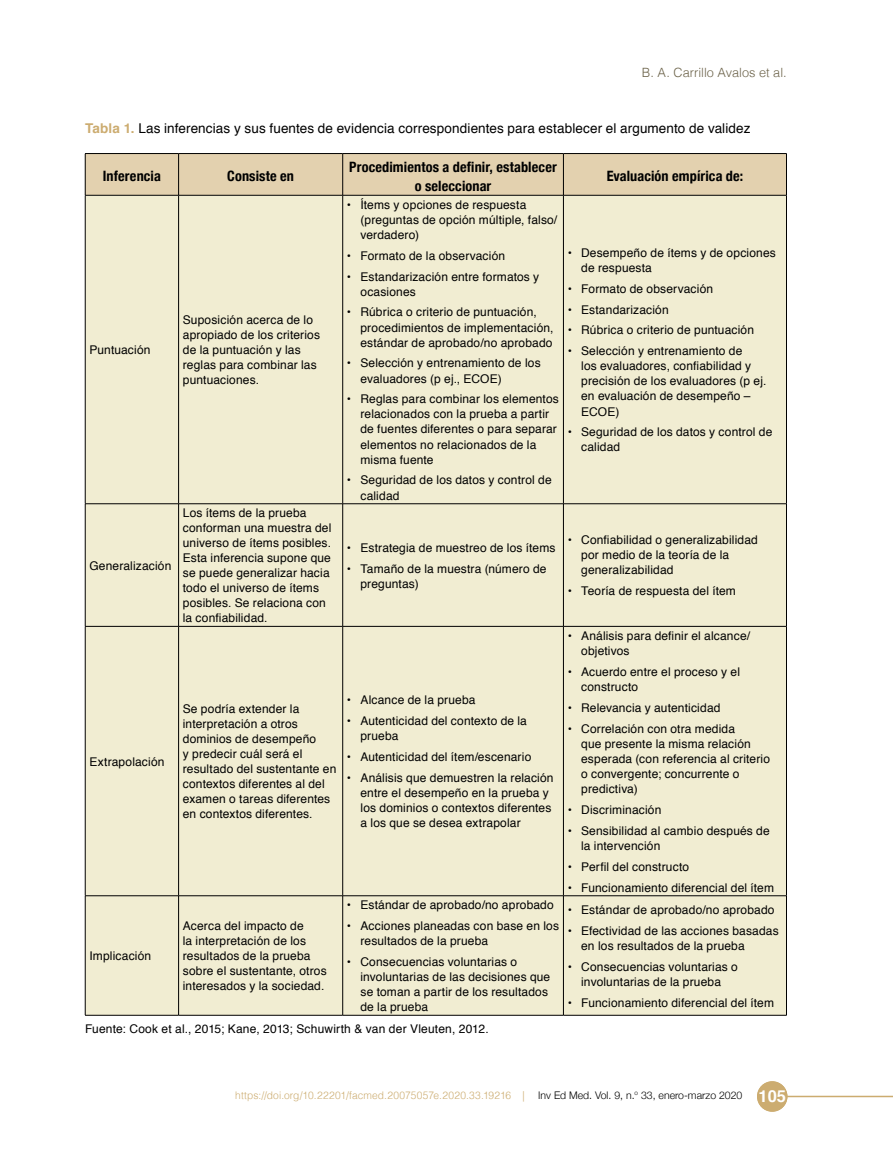
<style>
.page{position:relative;width:893px;height:1149px;background:#fff}
.page>*{position:absolute;margin:0;border:0;box-sizing:border-box;transform-origin:0 0}
.t1{font:700 condensed 14.25px/19.5px "Helvetica Neue";letter-spacing:.01em;color:#000;text-align:center}
.t2{font:13.5px "Helvetica";letter-spacing:.005em;color:#000}
.t3{font:300 12.75px "Helvetica";color:#6d644b}
.t4{font:12px/15px "Helvetica";letter-spacing:.01em;color:#000}
.t5{font:300 10.5px "Helvetica";letter-spacing:.01em;color:#ccac70}
.t6{font:300 10.5px "Helvetica Neue";color:#000}
.s1{font-weight:700;color:#ccac70}
.s2{font-family:"Helvetica";font-weight:700;font-size:16.5px;color:#fff}
</style>
<div class="page">
<div style="left:758px;top:1081px;width:29px;height:29px;background:#ccac70;border-radius:50%"></div>
<div style="left:757px;top:1080px;width:30px;height:31px;border:2px solid #ccac70;border-radius:50%"></div>
<hr style="left:786px;top:1095px;width:107px;height:1px;background:#ccac70">
<div style="left:85px;top:153px;width:94px;height:42px;background:#e3d1af"></div>
<div style="left:179px;top:154px;width:607px;height:41px;background:#e3d1af"></div>
<div style="left:86px;top:196px;width:700px;height:818px;background:#f1edd2"></div>
<hr style="left:178px;top:154px;width:1px;height:41px;background:#000">
<hr style="left:342px;top:154px;width:1px;height:41px;background:#000">
<hr style="left:563px;top:154px;width:1px;height:41px;background:#000">
<hr style="left:85px;top:195px;width:94px;height:1px;background:#000">
<hr style="left:179px;top:195px;width:164px;height:1px;background:#000">
<hr style="left:178px;top:195px;width:1px;height:308px;background:#000">
<hr style="left:343px;top:195px;width:220px;height:1px;background:#000">
<hr style="left:342px;top:195px;width:1px;height:308px;background:#000">
<hr style="left:563px;top:195px;width:224px;height:1px;background:#000">
<hr style="left:563px;top:195px;width:1px;height:308px;background:#000">
<hr style="left:85px;top:503px;width:94px;height:1px;background:#000">
<hr style="left:179px;top:503px;width:164px;height:1px;background:#000">
<hr style="left:178px;top:504px;width:1px;height:122px;background:#000">
<hr style="left:343px;top:503px;width:220px;height:1px;background:#000">
<hr style="left:342px;top:504px;width:1px;height:122px;background:#000">
<hr style="left:563px;top:503px;width:224px;height:1px;background:#000">
<hr style="left:563px;top:504px;width:1px;height:122px;background:#000">
<hr style="left:85px;top:626px;width:94px;height:1px;background:#000">
<hr style="left:179px;top:626px;width:164px;height:1px;background:#000">
<hr style="left:178px;top:626px;width:1px;height:269px;background:#000">
<hr style="left:343px;top:626px;width:220px;height:1px;background:#000">
<hr style="left:342px;top:626px;width:1px;height:269px;background:#000">
<hr style="left:563px;top:626px;width:224px;height:1px;background:#000">
<hr style="left:563px;top:626px;width:1px;height:269px;background:#000">
<hr style="left:85px;top:895px;width:94px;height:1px;background:#000">
<hr style="left:179px;top:895px;width:164px;height:1px;background:#000">
<hr style="left:178px;top:895px;width:1px;height:119px;background:#000">
<hr style="left:343px;top:895px;width:220px;height:1px;background:#000">
<hr style="left:342px;top:895px;width:1px;height:119px;background:#000">
<hr style="left:563px;top:895px;width:224px;height:1px;background:#000">
<hr style="left:563px;top:895px;width:1px;height:119px;background:#000">
<hr style="left:85px;top:153px;width:94px;height:1px;background:#000">
<hr style="left:85px;top:154px;width:1px;height:41px;background:#000">
<hr style="left:179px;top:153px;width:164px;height:1px;background:#000">
<hr style="left:343px;top:153px;width:220px;height:1px;background:#000">
<hr style="left:563px;top:153px;width:224px;height:1px;background:#000">
<hr style="left:786px;top:154px;width:1px;height:41px;background:#000">
<hr style="left:85px;top:195px;width:1px;height:308px;background:#000">
<hr style="left:786px;top:195px;width:1px;height:308px;background:#000">
<hr style="left:85px;top:504px;width:1px;height:122px;background:#000">
<hr style="left:786px;top:504px;width:1px;height:122px;background:#000">
<hr style="left:85px;top:626px;width:1px;height:269px;background:#000">
<hr style="left:786px;top:626px;width:1px;height:269px;background:#000">
<hr style="left:85px;top:895px;width:1px;height:119px;background:#000">
<hr style="left:786px;top:895px;width:1px;height:119px;background:#000">
<hr style="left:85px;top:1014px;width:94px;height:1px;background:#000">
<hr style="left:179px;top:1014px;width:164px;height:1px;background:#000">
<hr style="left:343px;top:1014px;width:220px;height:1px;background:#000">
<hr style="left:563px;top:1014px;width:224px;height:1px;background:#000">
<p class="t3" style="left:642px;top:61px;width:146px">B. A. Carrillo Avalos et al.</p>
<p class="t2" style="left:85px;top:117px;width:667px"><span class="s1">Tabla 1.</span> Las inferencias y sus fuentes de evidencia correspondientes para establecer el argumento de validez</p>
<p class="t1" style="left:103px;top:165px;width:60px">Inferencia</p>
<p class="t1" style="left:227px;top:165px;width:68px">Consiste en</p>
<p class="t1" style="left:349px;top:156px;width:209px">Procedimientos a definir, establecer o seleccionar</p>
<p class="t1" style="left:607px;top:165px;width:138px">Evaluación empírica de:</p>
<p class="t4" style="left:89px;top:342px;width:63px">Puntuación</p>
<p class="t4" style="left:183px;top:312px;width:139px">Suposición acerca de lo apropiado de los criterios de la puntuación y las reglas para combinar las puntuaciones.</p>
<p class="t4" style="left:89px;top:558px;width:83px">Generalización</p>
<p class="t4" style="left:183px;top:505px;width:150px">Los ítems de la prueba conforman una muestra del universo de ítems posibles.<br>Esta inferencia supone que se puede generalizar hacia todo el universo de ítems posibles. Se relaciona con la confiabilidad.</p>
<p class="t4" style="left:360px;top:197px;width:198px;text-indent:-14px">• Ítems y opciones de respuesta (preguntas de opción múltiple, falso/ verdadero)</p>
<p class="t4" style="left:347px;top:248px;width:160px">• Formato de la observación</p>
<p class="t4" style="left:360px;top:269px;width:180px;text-indent:-14px">• Estandarización entre formatos y ocasiones</p>
<p class="t4" style="left:360px;top:305px;width:195px;text-indent:-14px">• Rúbrica o criterio de puntuación, procedimientos de implementación, estándar de aprobado/no aprobado</p>
<p class="t4" style="left:360px;top:356px;width:182px;text-indent:-14px">• Selección y entrenamiento de los evaluadores (p ej., ECOE)</p>
<p class="t4" style="left:360px;top:392px;width:200px;text-indent:-14px">• Reglas para combinar los elementos relacionados con la prueba a partir de fuentes diferentes o para separar elementos no relacionados de la misma fuente</p>
<p class="t4" style="left:360px;top:473px;width:193px;text-indent:-14px">• Seguridad de los datos y control de calidad</p>
<p class="t4" style="left:347px;top:540px;width:210px">• Estrategia de muestreo de los ítems</p>
<p class="t4" style="left:360px;top:561px;width:188px;text-indent:-14px">• Tamaño de la muestra (número de preguntas)</p>
<p class="t4" style="left:89px;top:754px;width:77px">Extrapolación</p>
<p class="t4" style="left:183px;top:701px;width:155px">Se podría extender la interpretación a otros dominios de desempeño<br>y predecir cuál será el resultado del sustentante en contextos diferentes al del examen o tareas diferentes en contextos diferentes.</p>
<p class="t4" style="left:347px;top:692px;width:130px">• Alcance de la prueba</p>
<p class="t4" style="left:360px;top:713px;width:168px;text-indent:-14px">• Autenticidad del contexto de la prueba</p>
<p class="t4" style="left:347px;top:749px;width:186px">• Autenticidad del ítem/escenario</p>
<p class="t4" style="left:360px;top:770px;width:195px;text-indent:-14px">• Análisis que demuestren la relación entre el desempeño en la prueba y los dominios o contextos diferentes a los que se desea extrapolar</p>
<p class="t4" style="left:89px;top:948px;width:63px">Implicación</p>
<p class="t4" style="left:183px;top:918px;width:145px">Acerca del impacto de<br>la interpretación de los resultados de la prueba sobre el sustentante, otros interesados y la sociedad.</p>
<p class="t4" style="left:347px;top:897px;width:208px">• Estándar de aprobado/no aprobado</p>
<p class="t4" style="left:360px;top:918px;width:200px;text-indent:-14px">• Acciones planeadas con base en los resultados de la prueba</p>
<p class="t4" style="left:360px;top:954px;width:191px;text-indent:-14px">• Consecuencias voluntarias o involuntarias de las decisiones que se toman a partir de los resultados de la prueba</p>
<p class="t4" style="left:85px;top:1021px;width:405px">Fuente: Cook et al., 2015; Kane, 2013; Schuwirth &amp; van der Vleuten, 2012.</p>
<p class="t4" style="left:581px;top:245px;width:196px;text-indent:-14px">• Desempeño de ítems y de opciones de respuesta</p>
<p class="t4" style="left:568px;top:281px;width:147px">• Formato de observación</p>
<p class="t4" style="left:568px;top:302px;width:103px">• Estandarización</p>
<p class="t4" style="left:568px;top:323px;width:188px">• Rúbrica o criterio de puntuación</p>
<p class="t4" style="left:581px;top:344px;width:187px;text-indent:-14px">• Selección y entrenamiento de<br>los evaluadores, confiabilidad y precisión de los evaluadores (p ej. en evaluación de desempeño –<br>ECOE)</p>
<p class="t4" style="left:581px;top:425px;width:193px;text-indent:-14px">• Seguridad de los datos y control de calidad</p>
<p class="t4" style="left:581px;top:532px;width:178px;text-indent:-14px">• Confiabilidad o generalizabilidad por medio de la teoría de la generalizabilidad</p>
<p class="t4" style="left:568px;top:583px;width:170px">• Teoría de respuesta del ítem</p>
<p class="t4" style="left:581px;top:628px;width:170px;text-indent:-14px">• Análisis para definir el alcance/ objetivos</p>
<p class="t4" style="left:581px;top:664px;width:160px;text-indent:-14px">• Acuerdo entre el proceso y el constructo</p>
<p class="t4" style="left:568px;top:700px;width:154px">• Relevancia y autenticidad</p>
<p class="t4" style="left:581px;top:721px;width:190px;text-indent:-14px">• Correlación con otra medida<br>que presente la misma relación esperada (con referencia al criterio o convergente; concurrente o predictiva)</p>
<p class="t4" style="left:568px;top:802px;width:95px">• Discriminación</p>
<p class="t4" style="left:581px;top:823px;width:190px;text-indent:-14px">• Sensibilidad al cambio después de la intervención</p>
<p class="t4" style="left:568px;top:858px;width:123px">• Perfil del constructo</p>
<p class="t4" style="left:568px;top:879px;width:208px">• Funcionamiento diferencial del ítem</p>
<p class="t4" style="left:568px;top:901px;width:208px">• Estándar de aprobado/no aprobado</p>
<p class="t4" style="left:581px;top:922px;width:199px;text-indent:-14px">• Efectividad de las acciones basadas en los resultados de la prueba</p>
<p class="t4" style="left:568px;top:958px;width:172px;text-align:center">• Consecuencias voluntarias o involuntarias de la prueba</p>
<p class="t4" style="left:568px;top:994px;width:208px">• Funcionamiento diferencial del ítem</p>
<p class="t5" style="left:235px;top:1085px;width:291px">https://doi.org/10.22201/facmed.20075057e.2020.33.19216 |</p>
<p class="t6" style="left:538px;top:1086px;width:249px">Inv Ed Med. Vol. 9, n.<sup>o</sup> 33, enero-marzo 2020 <span class="s2">105</span></p>
</div>
